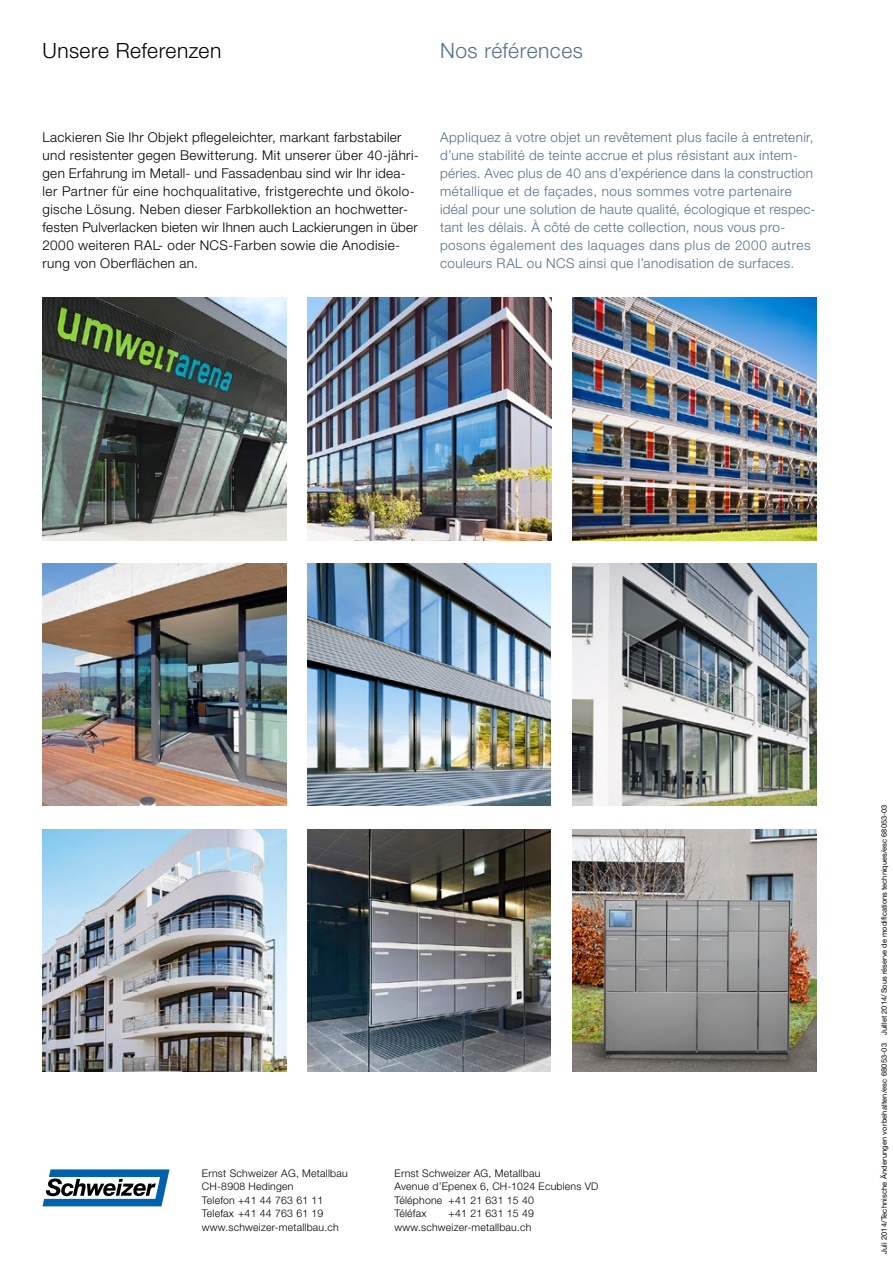
<style>
.page{position:relative;width:893px;height:1263px;background:#fff}
.page>*{position:absolute;margin:0;border:0;box-sizing:border-box;transform-origin:0 0}
.Titel_Light_14pt_Gra{font:300 21px "Helvetica Neue LT Std";letter-spacing:.02em;color:#000}
.Titel_Light_14pt_Gra-2{font:300 21px "Helvetica Neue LT Std";letter-spacing:.02em;color:#53708b}
.Lauftext_Light_9_pt{font:300 13.5px/18px "Helvetica Neue LT Std";letter-spacing:.025em;color:#53708b}
.Lauftext_Light_9_pt-2{font:300 13.5px/18px "Helvetica Neue LT Std";letter-spacing:.03em;color:#000}
.t1{font:300 10.5px "Helvetica Neue LT Std";letter-spacing:.02em;color:#000}
.t2{font:7.5px "Helvetica Neue LT Std";color:#000}
</style>
<div class="page">
<img style="left:43px;top:829px;width:243px;height:242px">
<svg style="left:43px;top:1169px;width:126px;height:37px"></svg>
<img style="left:573px;top:829px;width:243px;height:242px">
<img style="left:573px;top:298px;width:243px;height:242px">
<img style="left:43px;top:563px;width:243px;height:243px">
<img style="left:307px;top:829px;width:244px;height:242px">
<img style="left:573px;top:563px;width:243px;height:243px">
<img style="left:308px;top:298px;width:243px;height:242px">
<img style="left:43px;top:298px;width:243px;height:242px">
<img style="left:307px;top:563px;width:244px;height:243px">
<p class="Titel_Light_14pt_Gra" style="left:43px;top:37px;width:180px">Unsere Referenzen</p>
<p class="Titel_Light_14pt_Gra-2" style="left:440px;top:37px;width:144px">Nos références</p>
<p class="Lauftext_Light_9_pt-2" style="left:43px;top:128px;width:378px">Lackieren Sie Ihr Objekt pflegeleichter, markant farbstabiler und resistenter gegen Bewitterung. Mit unserer über 40-jähri&shy;gen Erfahrung im Metall- und Fassadenbau sind wir Ihr idea&shy;ler Partner für eine hochqualitative, fristgerechte und ökolo&shy;gische Lösung. Neben dieser Farbkollektion an hochwetter&shy;festen Pulverlacken bieten wir Ihnen auch Lackierungen in über 2000 weiteren RAL- oder NCS-Farben sowie die Anodisie&shy;rung von Oberflächen an.</p>
<p class="Lauftext_Light_9_pt" style="left:440px;top:128px;width:377px">Appliquez à votre objet un revêtement plus facile à entretenir, d’une stabilité de teinte accrue et plus résistant aux intem&shy;péries. Avec plus de 40 ans d’expérience dans la construction métallique et de façades, nous sommes votre partenaire idéal pour une solution de haute qualité, écologique et respec&shy;tant les délais. À côté de cette collection, nous vous pro&shy;posons également des laquages dans plus de 2000 autres couleurs RAL ou NCS ainsi que l’anodisation de surfaces.</p>
<p class="t1" style="left:202px;top:1167px;width:147px">Ernst Schweizer AG, Metallbau</p>
<p class="t1" style="left:202px;top:1180px;width:93px">CH-8908 Hedingen</p>
<p class="t1" style="left:202px;top:1194px;width:123px">Telefon +41 44 763 61 11</p>
<p class="t1" style="left:202px;top:1207px;width:123px">Telefax +41 44 763 61 19</p>
<p class="t1" style="left:202px;top:1221px;width:138px">www.schweizer-metallbau.ch</p>
<p class="t1" style="left:395px;top:1167px;width:147px">Ernst Schweizer AG, Metallbau</p>
<p class="t1" style="left:395px;top:1180px;width:205px">Avenue d’Epenex 6, CH-1024 Ecublens VD</p>
<p class="t1" style="left:395px;top:1194px;width:141px">Téléphone +41 21 631 15 40</p>
<p class="t1" style="left:395px;top:1207px;width:33px">Téléfax</p>
<p class="t1" style="left:449px;top:1207px;width:87px">+41 21 631 15 49</p>
<p class="t1" style="left:395px;top:1221px;width:138px">www.schweizer-metallbau.ch</p>
<p class="t2" style="left:880px;top:1254px;width:451px;rotate:-90deg">Juli 2014/Technische Änderungen vorbehalten/esc 68053-03 Juillet 2014/Sous réserve de modifications techniques/esc 68053-03</p>
</div>
